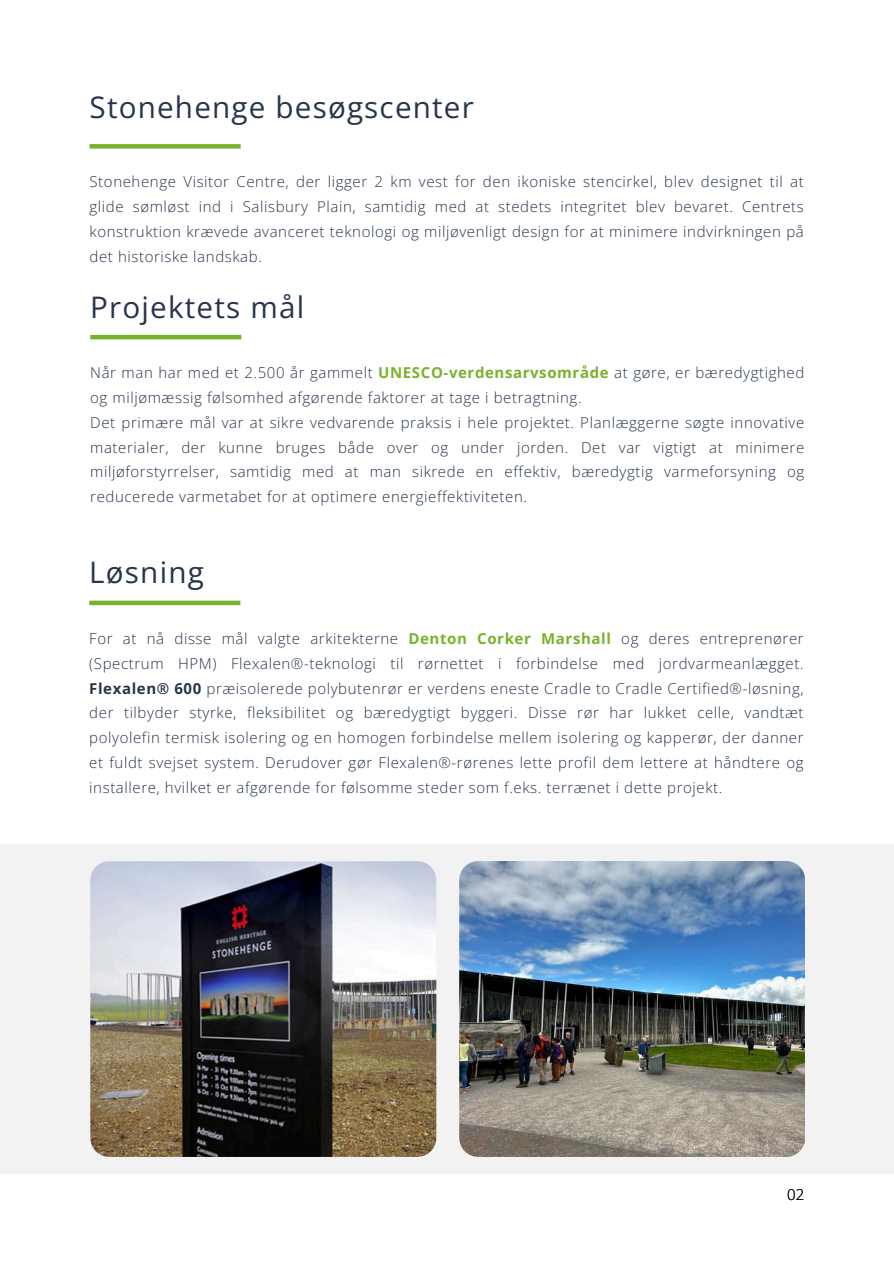
<style>
.page{position:relative;width:894px;height:1264px;background:#fff}
.page>*{position:absolute;margin:0;border:0;box-sizing:border-box;transform-origin:0 0}
.t1{font:29.7px "Open Sans";letter-spacing:.04em;color:#27354c}
.t2{font:300 15px/24.8px "Open Sans";letter-spacing:.04em;color:#27354c;text-align:justify}
.t3{font:300 15px "Open Sans";color:#000}
.s1{font-weight:700;color:#78b22b}
.s2{font-weight:700}
</style>
<div class="page">
<hr style="left:90px;top:335px;width:151px;height:4px;background:#78b22b">
<div style="left:89px;top:144px;width:151px;height:5px;background:#78b22b"></div>
<div style="left:89px;top:600px;width:151px;height:5px;background:#78b22b"></div>
<div style="left:1px;top:844px;width:892px;height:330px;background:#f2f2f2"></div>
<img style="left:90px;top:861px;width:346px;height:295px">
<img style="left:459px;top:861px;width:345px;height:295px">
<p class="t1" style="left:89px;top:86px;width:386px">Stonehenge besøgscenter</p>
<h1 class="t2" style="left:89px;top:169px;width:715px">Stonehenge Visitor Centre, der ligger 2 km vest for den ikoniske stencirkel, blev designet til at glide sømløst ind i Salisbury Plain, samtidig med at stedets integritet blev bevaret. Centrets konstruktion krævede avanceret teknologi og miljøvenligt design for at minimere indvirkningen på det historiske landskab.</h1>
<p class="t1" style="left:90px;top:286px;width:215px">Projektets mål</p>
<h1 class="t2" style="left:90px;top:360px;width:715px">Når man har med et 2.500 år gammelt <span class="s1">UNESCO-verdensarvsområde</span> at gøre, er bæredygtighed og miljømæssig følsomhed afgørende faktorer at tage i betragtning.</h1>
<p class="t2" style="left:90px;top:410px;width:715px">Det primære mål var at sikre vedvarende praksis i hele projektet. Planlæggerne søgte innovative materialer, der kunne bruges både over og under jorden. Det var vigtigt at minimere miljøforstyrrelser, samtidig med at man sikrede en effektiv, bæredygtig varmeforsyning og reducerede varmetabet for at optimere energieffektiviteten.</p>
<p class="t1" style="left:89px;top:551px;width:116px">Løsning</p>
<p class="t2" style="left:89px;top:626px;width:715px">For at nå disse mål valgte arkitekterne <span class="s1">Denton Corker Marshall</span> og deres entreprenører (Spectrum HPM) Flexalen®-teknologi til rørnettet i forbindelse med jordvarmeanlægget.<br><span class="s2">Flexalen® 600</span> præisolerede polybutenrør er verdens eneste Cradle to Cradle Certified®-løsning, der tilbyder styrke, fleksibilitet og bæredygtigt byggeri. Disse rør har lukket celle, vandtæt polyolefin termisk isolering og en homogen forbindelse mellem isolering og kapperør, der danner et fuldt svejset system. Derudover gør Flexalen®-rørenes lette profil dem lettere at håndtere og installere, hvilket er afgørende for følsomme steder som f.eks. terrænet i dette projekt.</p>
<p class="t3" style="left:787px;top:1183px;width:19px">02</p>
</div>
